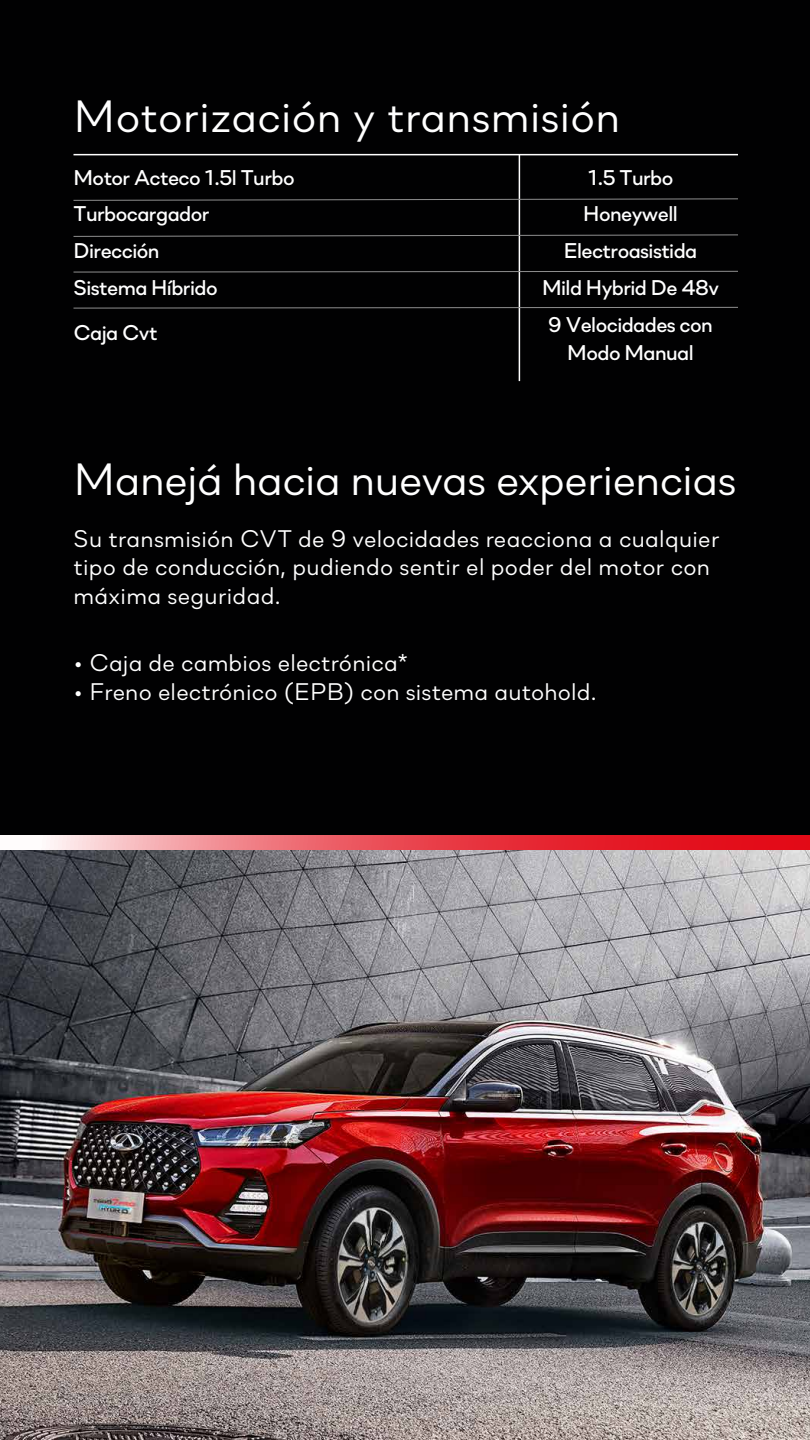
<style>
.page{position:relative;width:810px;height:1440px;background:#fff}
.page>*{position:absolute;margin:0;border:0;box-sizing:border-box;transform-origin:0 0}
.t1{font:45px "Soin Sans Neue";letter-spacing:-.01em;color:#fff}
.t2{font:45px "Soin Sans Neue";letter-spacing:.01em;color:#fff}
.t3{font:24px/28.8px "Soin Sans Neue";letter-spacing:.015em;color:#fff}
.t4{font:500 21.3px/36.8px "Soin Sans Neue";letter-spacing:-.025em;color:#fff}
</style>
<div class="page">
<img style="left:0;top:850px;width:810px;height:590px">
<svg style="left:49px;top:835px;width:761px;height:15px;background:#eb545d"></svg>
<div style="left:0;top:0;width:810px;height:835px;background:#010102"></div>
<hr style="left:73px;top:154px;width:665px;height:1px;background:#fff">
<hr style="left:519px;top:155px;width:1px;height:226px;background:#fff">
<svg style="left:73px;top:199px;width:665px;height:2px"></svg>
<svg style="left:73px;top:235px;width:665px;height:2px"></svg>
<svg style="left:73px;top:271px;width:665px;height:1px"></svg>
<svg style="left:73px;top:307px;width:665px;height:1px"></svg>
<h1 class="t2" style="left:74px;top:80px;width:548px">Motorización y transmisión</h1>
<p class="t4" style="left:74px;top:157px;width:223px">Motor Acteco 1.5l Turbo<br>Turbocargador<br>Dirección<br>Sistema Híbrido</p>
<p class="t4" style="left:74px;top:312px;width:85px">Caja Cvt</p>
<p class="t4" style="left:542px;top:157px;width:178px;text-align:center">1.5 Turbo<br>Honeywell<br>Electroasistida<br>Mild Hybrid De 48v<br>9 Velocidades con</p>
<p class="t4" style="left:567px;top:332px;width:128px">Modo Manual</p>
<h1 class="t1" style="left:74px;top:443px;width:664px">Manejá hacia nuevas experiencias</h1>
<p class="t3" style="left:73px;top:522px;width:648px">Su transmisión CVT de 9 velocidades reacciona a cualquier tipo de conducción, pudiendo sentir el poder del motor con máxima seguridad.</p>
<p class="t3" style="left:73px;top:647px;width:336px">• Caja de cambios electrónica*</p>
<p class="t3" style="left:73px;top:675px;width:525px">• Freno electrónico (EPB) con sistema autohold.</p>
</div>
